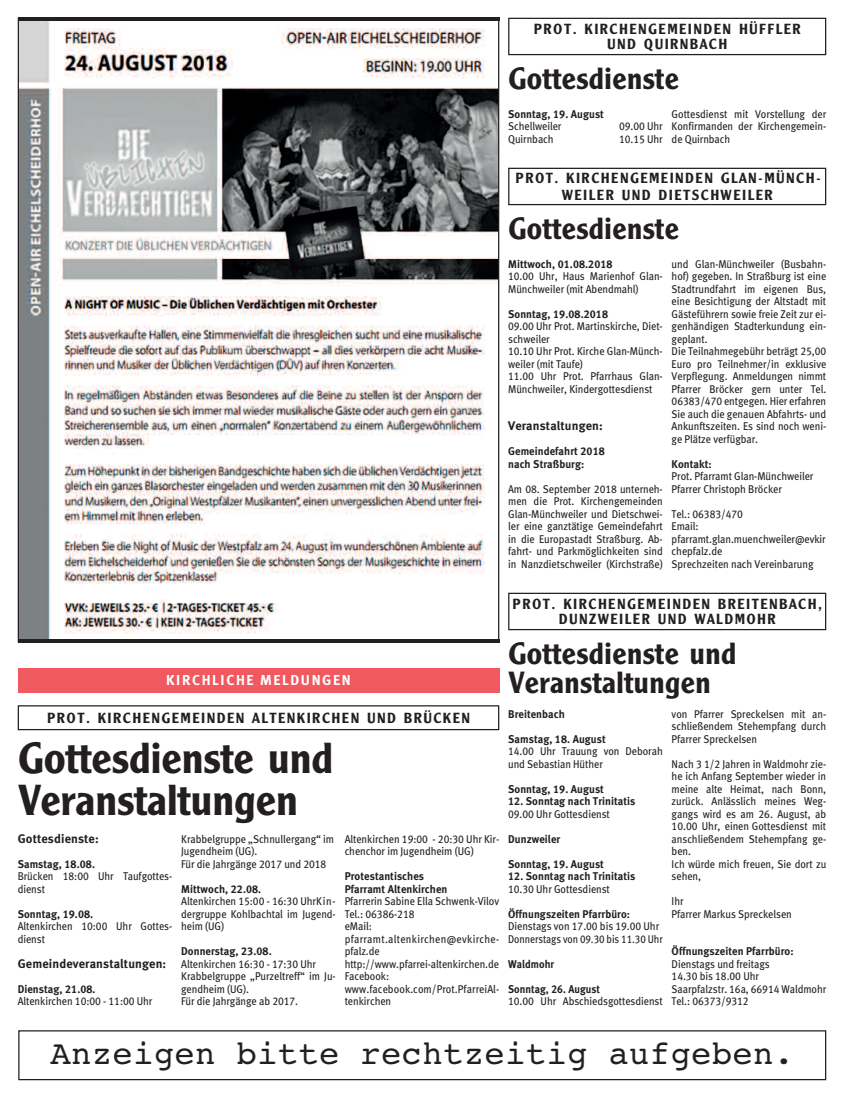
<style>
.page{position:relative;width:844px;height:1102px;background:#fff}
.page>*{position:absolute;margin:0;border:0;box-sizing:border-box;transform-origin:0 0}
.t1{font:600 42.5px/42.5px "M Clearface Gothic";color:#231f20}
.t2{font:33.75px "Courier";letter-spacing:.01em;color:#231f20}
.t3{font:600 30px/28.8px "M Clearface Gothic";letter-spacing:.01em;color:#231f20}
.t4{font:600 14.38px/16.2px "M Clearface Gothic";letter-spacing:.115em;color:#231f20;text-align:center}
.t5{font:14.38px "Meta Bold LF";letter-spacing:.11em;color:#fff}
.t6{font:12.5px "Meta Bold LF";letter-spacing:.01em;color:#231f20}
.t7{font:11.25px/12.5px "Meta Book LF";letter-spacing:-.005em;color:#231f20;scale:.92 1}
.t8{font:11.25px/12.5px "Meta Bold LF";letter-spacing:.005em;color:#231f20;scale:.96 1}
.t9{font:11.25px "Meta Bold LF";letter-spacing:.005em;color:#231f20;scale:.92 1}
</style>
<div class="page">
<img style="left:20px;top:21px;width:477px;height:618px">
<div style="left:18px;top:668px;width:481px;height:25px;background:#f0595f"></div>
<div style="left:508px;top:168px;width:318px;height:37px;border:1px solid #231f20"></div>
<div style="left:18px;top:705px;width:481px;height:25px;border:1px solid #231f20"></div>
<div style="left:508px;top:593px;width:318px;height:37px;border:1px solid #231f20"></div>
<div style="left:508px;top:18px;width:318px;height:37px;border:1px solid #231f20"></div>
<hr style="left:18px;top:18px;width:481px;height:3px;background:#231f20">
<hr style="left:18px;top:639px;width:481px;height:4px;background:#231f20">
<div style="left:18px;top:1030px;width:808px;height:50px;border:1px solid #231f20"></div>
<p class="t4" style="left:534px;top:23px;width:268px;line-height:15px">PROT. KIRCHENGEMEINDEN HÜFFLER<br>UND QUIRNBACH</p>
<h3 class="t3" style="left:508px;top:67px;width:172px">Gottesdienste</h3>
<p class="t8" style="left:508px;top:109px;width:101px">Sonntag, 19. August</p>
<p class="t7" style="left:508px;top:121px;width:59px">Schellweiler</p>
<p class="t7" style="left:619px;top:121px;width:49px">09.00 Uhr</p>
<p class="t7" style="left:508px;top:134px;width:51px">Quirnbach</p>
<p class="t7" style="left:619px;top:134px;width:49px">10.15 Uhr</p>
<p class="t7" style="left:672px;top:109px;width:170px;text-align:justify">Gottesdienst mit Vorstellung der Konfirmanden der Kirchengemein&shy;de Quirnbach</p>
<p class="t4" style="left:515px;top:171px;width:306px">PROT. KIRCHENGEMEINDEN GLAN-MÜNCH-<br>WEILER UND DIETSCHWEILER</p>
<h3 class="t3" style="left:508px;top:217px;width:172px">Gottesdienste</h3>
<p class="t8" style="left:508px;top:259px;width:110px">Mittwoch, 01.08.2018</p>
<p class="t7" style="left:508px;top:271px;width:170px">10.00 Uhr, Haus Marienhof Glan-<br>Münchweiler (mit Abendmahl)</p>
<p class="t8" style="left:508px;top:309px;width:106px">Sonntag, 19.08.2018</p>
<p class="t7" style="left:508px;top:321px;width:170px">09.00 Uhr Prot. Martinskirche, Diet&shy;schweiler<br>10.10 Uhr Prot. Kirche Glan-Münch&shy;weiler (mit Taufe)<br>11.00 Uhr Prot. Pfarrhaus Glan-<br>Münchweiler, Kindergottesdienst</p>
<p class="t6" style="left:508px;top:421px;width:96px">Veranstaltungen:</p>
<p class="t8" style="left:508px;top:446px;width:102px">Gemeindefahrt 2018 nach Straßburg:</p>
<p class="t7" style="left:508px;top:484px;width:170px;text-align:justify">Am 08. September 2018 unterneh&shy;men die Prot. Kirchengemeinden Glan-Münchweiler und Dietschwei&shy;ler eine ganztätige Gemeindefahrt in die Europastadt Straßburg. Ab&shy;fahrt- und Parkmöglichkeiten sind in Nanzdietschweiler (Kirchstraße)</p>
<p class="t7" style="left:672px;top:259px;width:170px">und Glan-Münchweiler (Busbahn&shy;hof) gegeben. In Straßburg ist eine<br>Stadtrundfahrt im eigenen Bus, eine Besichtigung der Altstadt mit<br>Gästeführern sowie freie Zeit zur ei&shy;genhändigen Stadterkundung ein&shy;geplant.<br>Die Teilnahmegebühr beträgt 25,00<br>Euro pro Teilnehmer/in exklusive<br>Verpflegung. Anmeldungen nimmt<br>Pfarrer Bröcker gern unter Tel.<br>06383/470 entgegen. Hier erfahren<br>Sie auch die genauen Abfahrts- und<br>Ankunftszeiten. Es sind noch weni&shy;ge Plätze verfügbar.</p>
<p class="t8" style="left:672px;top:459px;width:43px">Kontakt:</p>
<p class="t7" style="left:672px;top:471px;width:156px">Prot. Pfarramt Glan-Münchweiler<br>Pfarrer Christoph Bröcker</p>
<p class="t7" style="left:672px;top:509px;width:169px">Tel.: 06383/470<br>Email: pfarramt.glan.muenchweiler@evkir chepfalz.de<br>Sprechzeiten nach Vereinbarung</p>
<p class="t5" style="left:166px;top:675px;width:186px">KIRCHLICHE MELDUNGEN</p>
<p class="t4" style="left:47px;top:711px;width:424px">PROT. KIRCHENGEMEINDEN ALTENKIRCHEN UND BRÜCKEN</p>
<h1 class="t1" style="left:18px;top:740px;width:317px">Gottesdienste und<br>Veranstaltungen</h1>
<p class="t6" style="left:18px;top:834px;width:83px">Gottesdienste:</p>
<p class="t8" style="left:18px;top:859px;width:82px">Samstag, 18.08.</p>
<p class="t7" style="left:18px;top:871px;width:169px">Brücken 18:00 Uhr Taufgottes&shy;dienst</p>
<p class="t8" style="left:18px;top:909px;width:80px">Sonntag, 19.08.</p>
<p class="t7" style="left:18px;top:921px;width:169px">Altenkirchen 10:00 Uhr Gottes&shy;dienst</p>
<p class="t6" style="left:18px;top:959px;width:150px">Gemeindeveranstaltungen:</p>
<p class="t8" style="left:18px;top:984px;width:83px">Dienstag, 21.08.</p>
<p class="t7" style="left:18px;top:996px;width:148px">Altenkirchen 10:00 - 11:00 Uhr</p>
<p class="t7" style="left:181px;top:834px;width:168px">Krabbelgruppe „Schnullergang“ im<br>Jugendheim (UG).<br>Für die Jahrgänge 2017 und 2018</p>
<p class="t8" style="left:181px;top:884px;width:85px">Mittwoch, 22.08.</p>
<p class="t7" style="left:181px;top:896px;width:169px;text-align:justify">Altenkirchen 15:00 - 16:30 UhrKin&shy;dergruppe Kohlbachtal im Jugend&shy;heim (UG)</p>
<p class="t8" style="left:181px;top:946px;width:96px">Donnerstag, 23.08.</p>
<p class="t7" style="left:181px;top:959px;width:169px">Altenkirchen 16:30 - 17:30 Uhr<br>Krabbelgruppe „Purzeltreff“ im Ju&shy;gendheim (UG).<br>Für die Jahrgänge ab 2017.</p>
<p class="t7" style="left:345px;top:834px;width:169px">Altenkirchen 19:00 - 20:30 Uhr Kir&shy;chenchor im Jugendheim (UG)</p>
<p class="t8" style="left:345px;top:871px;width:109px">Protestantisches<br>Pfarramt Altenkirchen</p>
<p class="t7" style="left:345px;top:896px;width:169px">Pfarrerin Sabine Ella Schwenk-Vilov<br>Tel.: 06386-218<br>eMail: pfarramt.altenkirchen@evkirche&shy;pfalz.de http://www.pfarrei-altenkirchen.de<br>Facebook: www.facebook.com/Prot.PfarreiAl&shy;tenkirchen</p>
<p class="t4" style="left:513px;top:597px;width:311px;line-height:15.8px">PROT. KIRCHENGEMEINDEN BREITENBACH,<br>DUNZWEILER UND WALDMOHR</p>
<h3 class="t3" style="left:508px;top:642px;width:229px">Gottesdienste und<br>Veranstaltungen</h3>
<p class="t8" style="left:508px;top:709px;width:61px">Breitenbach</p>
<p class="t8" style="left:508px;top:734px;width:103px">Samstag, 18. August</p>
<p class="t7" style="left:508px;top:746px;width:170px">14.00 Uhr Trauung von Deborah und Sebastian Hüther</p>
<p class="t8" style="left:508px;top:784px;width:101px">Sonntag, 19. August</p>
<p class="t8" style="left:508px;top:796px;width:134px">12. Sonntag nach Trinitatis</p>
<p class="t7" style="left:508px;top:809px;width:112px">09.00 Uhr Gottesdienst</p>
<p class="t8" style="left:508px;top:834px;width:56px">Dunzweiler</p>
<p class="t8" style="left:508px;top:859px;width:101px">Sonntag, 19. August</p>
<p class="t8" style="left:508px;top:871px;width:134px">12. Sonntag nach Trinitatis</p>
<p class="t7" style="left:508px;top:884px;width:112px">10.30 Uhr Gottesdienst</p>
<p class="t8" style="left:508px;top:909px;width:128px">Öffnungszeiten Pfarrbüro:</p>
<p class="t7" style="left:508px;top:921px;width:170px">Dienstags von 17.00 bis 19.00 Uhr<br>Donnerstags von 09.30 bis 11.30 Uhr</p>
<p class="t9" style="left:508px;top:960px;width:52px">Waldmohr</p>
<p class="t9" style="left:508px;top:985px;width:101px">Sonntag, 26. August</p>
<p class="t7" style="left:508px;top:996px;width:170px">10.00 Uhr Abschiedsgottesdienst</p>
<p class="t7" style="left:672px;top:709px;width:170px;text-align:justify">von Pfarrer Spreckelsen mit an&shy;schließendem Stehempfang durch Pfarrer Spreckelsen</p>
<p class="t7" style="left:672px;top:759px;width:170px">Nach 3 1/2 Jahren in Waldmohr zie&shy;he ich Anfang September wieder in meine alte Heimat, nach Bonn, zurück. Anlässlich meines Weg&shy;gangs wird es am 26. August, ab<br>10.00 Uhr, einen Gottesdienst mit anschließendem Stehempfang ge&shy;ben.<br>Ich würde mich freuen, Sie dort zu sehen,</p>
<p class="t7" style="left:672px;top:896px;width:132px">Ihr<br>Pfarrer Markus Spreckelsen</p>
<p class="t8" style="left:672px;top:946px;width:128px">Öffnungszeiten Pfarrbüro:</p>
<p class="t7" style="left:672px;top:959px;width:170px">Dienstags und freitags<br>14.30 bis 18.00 Uhr<br>Saarpfalzstr. 16a, 66914 Waldmohr<br>Tel.: 06373/9312</p>
<h2 class="t2" style="left:51px;top:1032px;width:745px">Anzeigen bitte rechtzeitig aufgeben.</h2>
</div>
